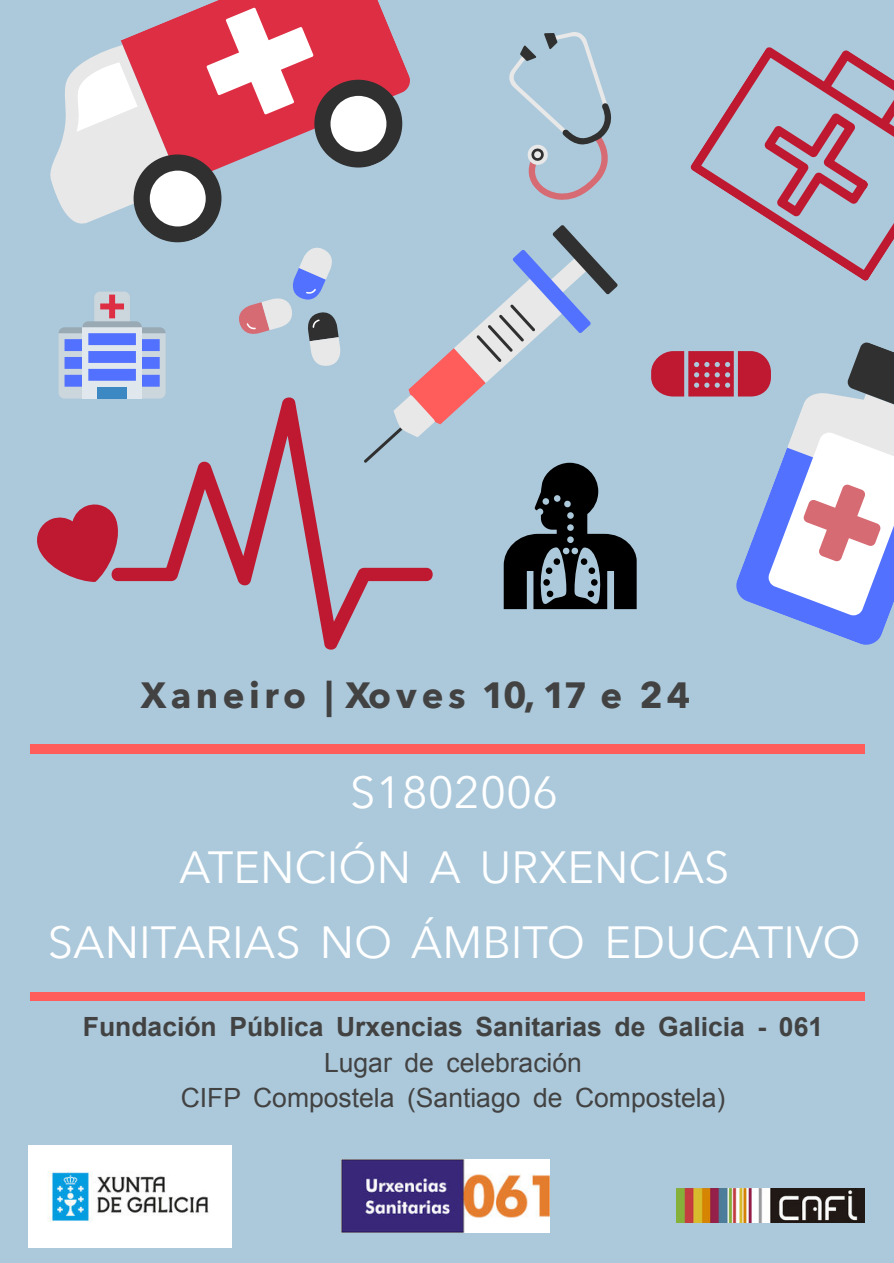
<style>
.page{position:relative;width:894px;height:1263px;background:#fff}
.page>*{position:absolute;margin:0;border:0;box-sizing:border-box;transform-origin:0 0}
.t1{font:45px/75px "Avenir Next";color:#fff;text-align:center}
.t2{font:700 36.45px "Avenir Next";letter-spacing:.125em;color:#424242}
.t3{font:26.55px/35.5px "Arial";color:#424242;text-align:center}
.t4{font:700 26.55px "Arial";color:#424242}
</style>
<div class="page">
<div style="left:0;top:0;width:893px;height:1263px;background:#acc9db"></div>
<div style="left:31px;top:744px;width:833px;height:9px;background:#ff5c5c"></div>
<div style="left:31px;top:992px;width:833px;height:9px;background:#ff5c5c"></div>
<svg style="left:200px;top:0;width:181px;height:8px"></svg>
<svg style="left:690px;top:47px;width:203px;height:234px"></svg>
<svg style="left:763px;top:50px;width:130px;height:167px"></svg>
<svg style="left:318px;top:610px;width:37px;height:40px"></svg>
<svg style="left:651px;top:342px;width:242px;height:303px"></svg>
<svg style="left:37px;top:8px;width:599px;height:602px"></svg>
<img style="left:28px;top:1145px;width:203px;height:103px">
<img style="left:676px;top:1189px;width:188px;height:34px">
<img style="left:341px;top:1160px;width:208px;height:73px">
<h2 class="t2" style="left:141px;top:671px;width:551px">Xaneiro | Xoves 10,17 e 24</h2>
<h1 class="t1" style="left:48px;top:757px;width:814px">S1802006<br>ATENCIÓN A URXENCIAS<br>SANITARIAS NO ÁMBITO EDUCATIVO</h1>
<p class="t4" style="left:83px;top:1017px;width:741px">Fundación Pública Urxencias Sanitarias de Galicia - 061</p>
<p class="t3" style="left:181px;top:1047px;width:546px">Lugar de celebración<br>CIFP Compostela (Santiago de Compostela)</p>
</div>
